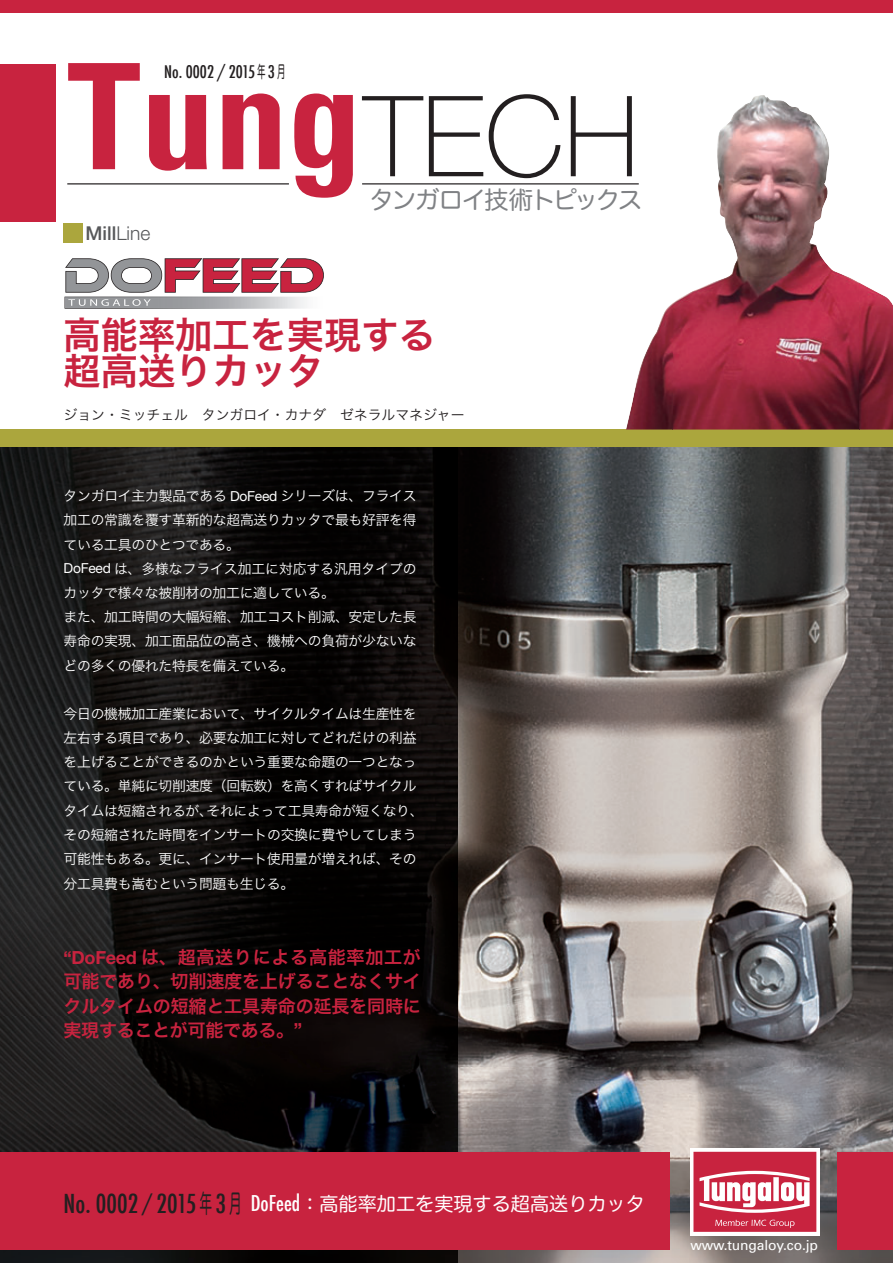
<style>
.page{position:relative;width:893px;height:1263px;background:#fff}
.page>*{position:absolute;margin:0;border:0;box-sizing:border-box;transform-origin:0 0}
.t1{font:37.2px/36.2px "Hira Kaku Pro N W6 90 pv RKSJ H";color:#c8233f}
.t2{font:24.45px "Hira Maru Pro N W4 90 pv RKSJ H";letter-spacing:-.095em;color:#808285}
.t3{font:19.2px "Hira Maru Pro N W4 90 pv RKSJ H";color:#fff}
.t4{font:500 19.2px "Helvetica Neue";color:#57585a}
.t5{font:18px/24.2px "Hira Kaku Pro N W6 90 pv RKSJ H";letter-spacing:-.01em;color:#c8233f;text-align:justify}
.t6{font:500 condensed 16.95px "Futura";color:#231f20}
.t7{font:13.8px/24.2px "Hira Kaku Pro N W3 90 pv RKSJ H";letter-spacing:-.02em;color:#fff}
.t8{font:13.8px "Hira Kaku Pro N W3 90 pv RKSJ H";color:#231f20}
.t9{font:13.8px "Univers";letter-spacing:-.01em;color:#fff}
.s1{font-family:"Hira Maru Pro N W4 90 pv RKSJ H";font-weight:400;font-stretch:normal}
.s2{font-weight:300}
.s3{font-family:"Helvetica Neue"}
.s4{font-family:"Helvetica Neue";font-weight:700}
.s5{font-family:"Futura";font-weight:500;font-stretch:condensed;font-size:25.5px;color:#231f20}
.s6{font-family:"Futura";font-weight:500;font-stretch:condensed;font-size:21.3px;color:#231f20}
.s7{font-size:25.5px;color:#231f20}
.s8{font-family:"Futura";font-weight:500;font-stretch:condensed;font-size:21.3px}
</style>
<div class="page">
<div style="left:0;top:64px;width:55px;height:157px;background:#c8233f"></div>
<img style="left:0;top:447px;width:892px;height:816px">
<div style="left:837px;top:1152px;width:55px;height:98px;background:#c8233f"></div>
<svg style="left:690px;top:1148px;width:129px;height:87px"></svg>
<svg style="left:693px;top:1152px;width:123px;height:80px"></svg>
<div style="left:0;top:1152px;width:669px;height:98px;background:#c8233f"></div>
<svg style="left:68px;top:63px;width:72px;height:106px"></svg>
<svg style="left:149px;top:95px;width:58px;height:76px"></svg>
<svg style="left:222px;top:94px;width:57px;height:75px"></svg>
<svg style="left:294px;top:94px;width:59px;height:104px"></svg>
<svg style="left:362px;top:96px;width:61px;height:80px"></svg>
<svg style="left:429px;top:94px;width:131px;height:84px"></svg>
<svg style="left:570px;top:96px;width:62px;height:80px"></svg>
<hr style="left:67px;top:183px;width:222px;height:2px;background:#231f20">
<hr style="left:362px;top:183px;width:276px;height:2px;background:#231f20">
<div style="left:0;top:430px;width:892px;height:17px;background:#aba63d"></div>
<div style="left:0;top:0;width:892px;height:13px;background:#c8233f"></div>
<div style="left:64px;top:224px;width:19px;height:19px;background:#aba63d"></div>
<img style="left:672px;top:95px;width:187px;height:335px">
<img style="left:859px;top:282px;width:33px;height:148px">
<img style="left:626px;top:304px;width:46px;height:126px">
<svg style="left:68px;top:299px;width:83px;height:7px"></svg>
<svg style="left:65px;top:258px;width:259px;height:35px"></svg>
<p class="t6" style="left:164px;top:61px;width:123px">No. 0002 / 2015 <span class="s1">年</span> 3 <span class="s1">月</span></p>
<h3 class="t4" style="left:85px;top:226px;width:66px">Mill<span class="s2">Line</span></h3>
<h2 class="t2" style="left:369px;top:190px;width:274px">タンガロイ技術トピックス</h2>
<h1 class="t1" style="left:64px;top:322px;width:374px">高能率加工を実現する超高送りカッタ</h1>
<p class="t8" style="left:64px;top:410px;width:402px">ジョン・ミッチェル　タンガロイ・カナダ　ゼネラルマネジャー</p>
<p class="t7" style="left:64px;top:486px;width:354px">タンガロイ主力製品である <span class="s3">DoFeed</span> シリーズは、フライス加工の常識を覆す革新的な超高送りカッタで最も好評を得ている工具のひとつである。<br><span class="s3">DoFeed</span> は、多様なフライス加工に対応する汎用タイプのカッタで様々な被削材の加工に適している。<br>また、加工時間の大幅短縮、加工コスト削減、安定した長寿命の実現、加工面品位の高さ、機械への負荷が少ないなどの多くの優れた特長を備えている。</p>
<p class="t7" style="left:64px;top:703px;width:361px">今日の機械加工産業において、サイクルタイムは生産性を左右する項目であり、必要な加工に対してどれだけの利益を上げることができるのかという重要な命題の一つとなっている。単純に切削速度（回転数）を高くすればサイクルタイムは短縮されるが、それによって工具寿命が短くなり、その短縮された時間をインサートの交換に費やしてしまう可能性もある。更に、インサート使用量が増えれば、その分工具費も嵩むという問題も生じる。</p>
<h3 class="t5" style="left:64px;top:948px;width:359px"><span class="s4">“DoFeed</span> は、超高送りによる高能率加工が可能であり、切削速度を上げることなくサイクルタイムの短縮と工具寿命の延長を同時に実現することが可能である。<span class="s4">”</span></h3>
<h3 class="t3" style="left:64px;top:1196px;width:583px"><span class="s5">No. 0002</span> <span class="s6">/</span> <span class="s5">2015</span> <span class="s7">年</span> <span class="s5">3</span> <span class="s7">月</span> <span class="s8">DoFeed</span>：高能率加工を実現する超高送りカッタ</h3>
<p class="t9" style="left:690px;top:1240px;width:129px">www.tungaloy.co.jp</p>
</div>
